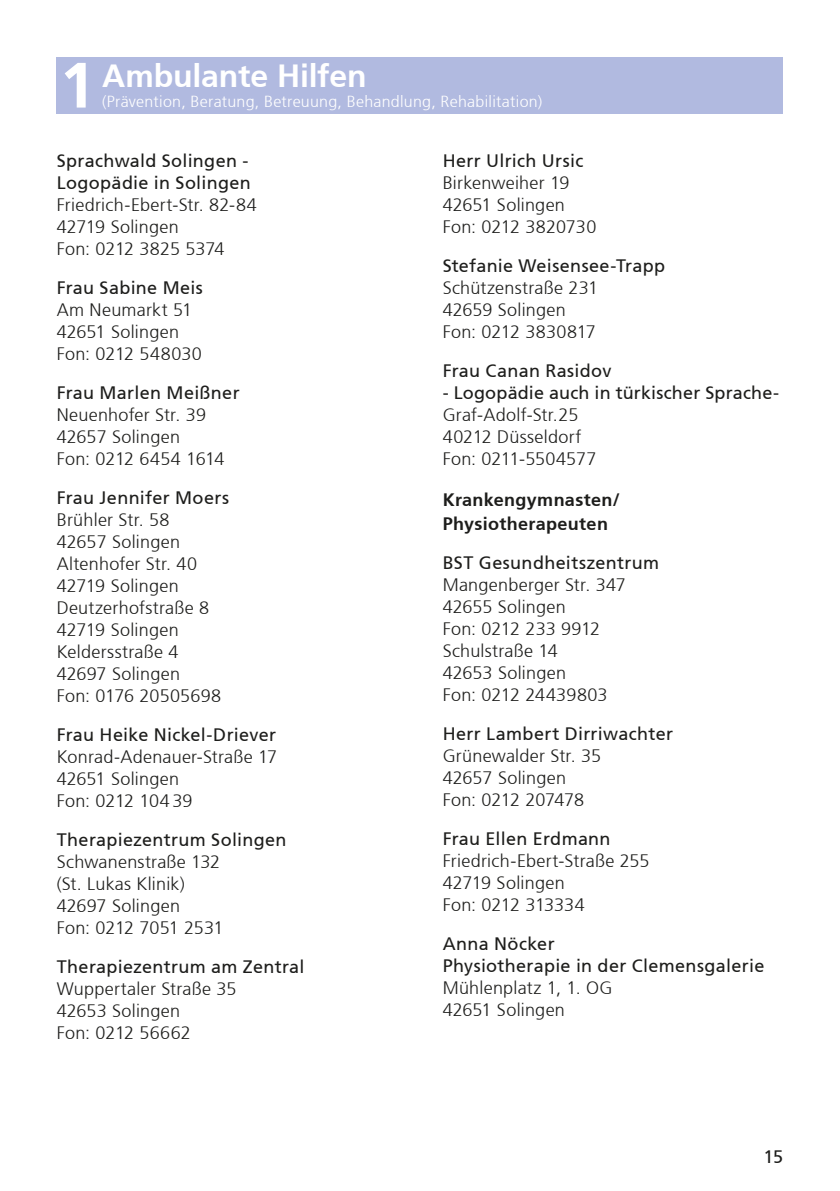
<style>
.page{position:relative;width:840px;height:1191px;background:#fff}
.page>*{position:absolute;margin:0;border:0;box-sizing:border-box;transform-origin:0 0}
.t1{font:700 64px "Frutiger";color:#fff}
.t2{font:700 32px "Frutiger";letter-spacing:-.005em;color:#fff}
.t3{font:300 18px/22px "Frutiger";letter-spacing:.015em;color:#1d1d1b}
.t4{font:18px/22px "Frutiger";letter-spacing:.015em;color:#1d1d1b}
.Zwischenüberschrifte{font:700 18px/24px "Frutiger";letter-spacing:.02em;color:#1d1d1b}
.t5{font:300 16px "Frutiger";letter-spacing:.015em;color:#fff}
.s1{font-weight:400}
.s2{font-weight:300}
</style>
<div class="page">
<div style="left:57px;top:57px;width:725px;height:56px;background:#b1bae0"></div>
<h1 class="t1" style="left:60px;top:48px;width:37px">1</h1>
<h2 class="t2" style="left:102px;top:57px;width:266px">Ambulante Hilfen</h2>
<p class="t5" style="left:102px;top:92px;width:441px">(Prävention, Beratung, Betreuung, Behandlung, Rehabilitation)</p>
<p class="t3" style="left:57px;top:150px;width:201px"><span class="s1">Sprachwald Solingen -<br>Logopädie in Solingen<br></span>Friedrich-Ebert-Str. 82-84<br>42719 Solingen<br>Fon: 0212 3825 5374</p>
<p class="t3" style="left:57px;top:277px;width:148px"><span class="s1">Frau Sabine Meis<br></span>Am Neumarkt 51<br>42651 Solingen<br>Fon: 0212 548030</p>
<p class="t3" style="left:57px;top:382px;width:184px"><span class="s1">Frau Marlen Meißner<br></span>Neuenhofer Str. 39<br>42657 Solingen<br>Fon: 0212 6454 1614</p>
<p class="t3" style="left:57px;top:487px;width:174px"><span class="s1">Frau Jennifer Moers<br></span>Brühler Str. 58<br>42657 Solingen<br>Altenhofer Str. 40<br>42719 Solingen<br>Deutzerhofstraße 8<br>42719 Solingen<br>Keldersstraße 4<br>42697 Solingen<br>Fon: 0176 20505698</p>
<p class="t3" style="left:57px;top:724px;width:222px"><span class="s1">Frau Heike Nickel-Driever<br></span>Konrad-Adenauer-Straße 17<br>42651 Solingen<br>Fon: 0212 104 39</p>
<p class="t3" style="left:57px;top:829px;width:231px"><span class="s1">Therapiezentrum Solingen<br></span>Schwanenstraße 132<br>(St. Lukas Klinik)<br>42697 Solingen<br>Fon: 0212 7051 2531</p>
<p class="t3" style="left:57px;top:956px;width:249px"><span class="s1">Therapiezentrum am Zentral<br></span>Wuppertaler Straße 35<br>42653 Solingen<br>Fon: 0212 56662</p>
<p class="t3" style="left:442px;top:150px;width:155px"><span class="s1">Herr Ulrich Ursic<br></span>Birkenweiher 19<br>42651 Solingen<br>Fon: 0212 3820730</p>
<p class="t3" style="left:442px;top:255px;width:224px"><span class="s1">Stefanie Weisensee-Trapp<br></span>Schützenstraße 231<br>42659 Solingen<br>Fon: 0212 3830817</p>
<p class="t4" style="left:442px;top:359px;width:170px">Frau Canan Rasidov</p>
<p class="t3" style="left:442px;top:382px;width:338px"><span class="s1">- Logopädie auch in türkischer Sprache-<br></span>Graf-Adolf-Str.25<br>40212 Düsseldorf<br>Fon: 0211-5504577</p>
<h2 class="Zwischenüberschrifte" style="left:442px;top:487px;width:179px">Krankengymnasten/<br>Physiotherapeuten</h2>
<p class="t3" style="left:442px;top:552px;width:218px"><span class="s1">BST Gesundheitszentrum<br></span>Mangenberger Str. 347<br>42655 Solingen<br>Fon: 0212 233 9912<br>Schulstraße 14<br>42653 Solingen<br>Fon: 0212 24439803</p>
<p class="t3" style="left:442px;top:723px;width:232px"><span class="s1">Herr Lambert Dirriwachter<br></span>Grünewalder Str. 35<br>42657 Solingen<br>Fon: 0212 207478</p>
<p class="t3" style="left:442px;top:828px;width:208px"><span class="s1">Frau Ellen Erdmann<br></span>Friedrich-Ebert-Straße 255<br>42719 Solingen<br>Fon: 0212 313334</p>
<p class="t4" style="left:442px;top:932px;width:323px">Anna Nöcker<br>Physiotherapie in der Clemensgalerie<br><span class="s2">Mühlenplatz 1, 1. OG<br>42651 Solingen</span></p>
<p class="t4" style="left:763px;top:1145px;width:21px">15</p>
</div>
